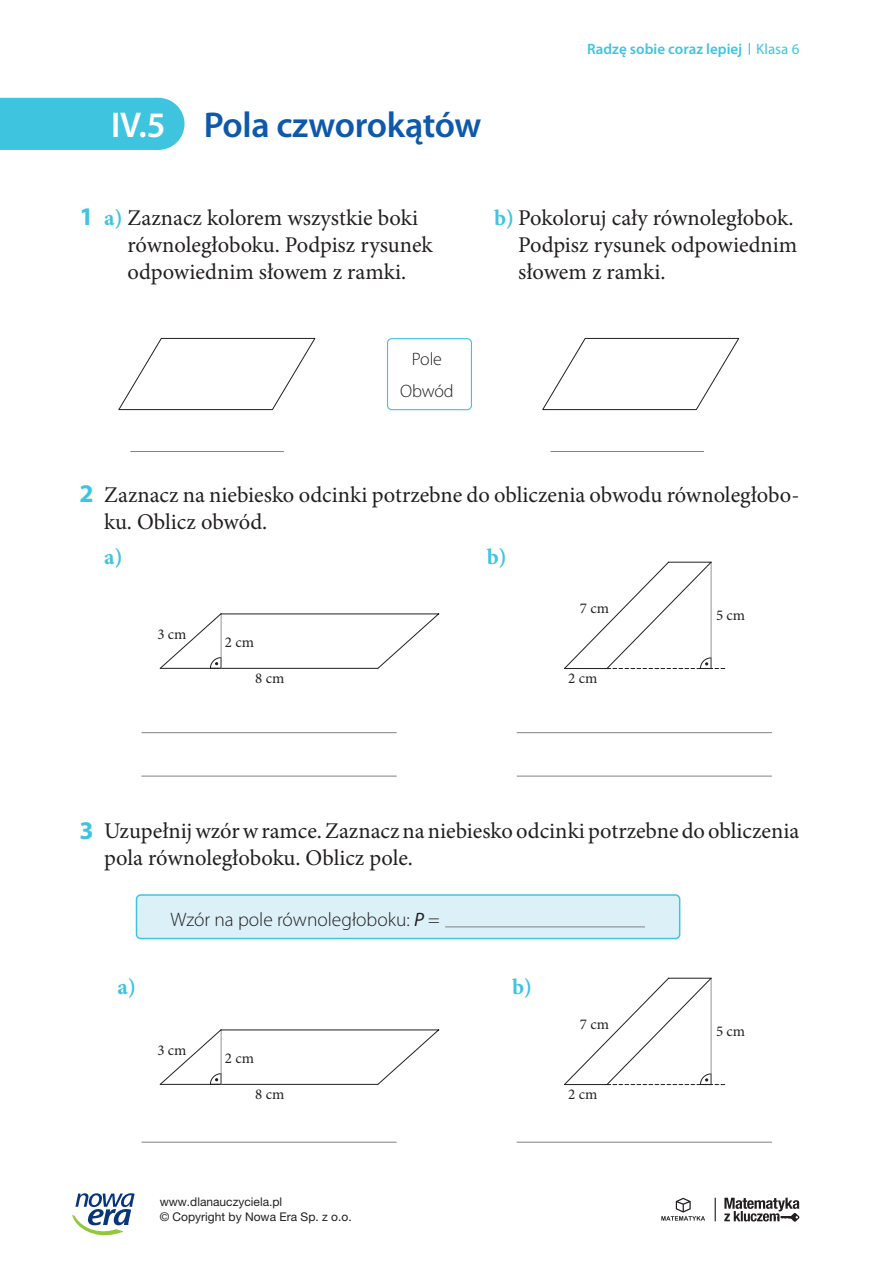
<style>
.page{position:relative;width:893px;height:1263px;background:#fff}
.page>*{position:absolute;margin:0;border:0;box-sizing:border-box;transform-origin:0 0}
.t1{font:600 36px "Myriad Pro";letter-spacing:-.01em;color:#0e59a9}
.t2{font:700 25.5px "Myriad Pro";color:#3fc4e0}
.t3{font:22.5px/27px "Minion Pro";color:#231f20}
.t4{font:700 22.5px "Minion Pro";color:#3fc4e0}
.t5{font:300 19.5px "Myriad Pro";color:#231f20}
.t6{font:300 18px/32.7px "Myriad Pro";letter-spacing:-.01em;color:#231f20;text-align:center}
.t7{font:15px "Minion Pro";color:#231f20}
.t8{font:600 15px "Myriad Pro";color:#3fc4e0}
.t9{font:12px/15px "Helvetica Neue LT Pro";color:#231f20}
.s1{color:#fff}
.s2{font-weight:400}
.s3{font-weight:700;color:#3fc4e0}
.s4{font-weight:400;font-style:italic}
</style>
<div class="page">
<div style="left:0;top:98px;width:153px;height:52px;background:#3fc4e0"></div>
<div style="left:132px;top:98px;width:53px;height:52px;background:#3fc4e0;border-radius:50%"></div>
<svg style="left:542px;top:337px;width:198px;height:73px"></svg>
<div style="left:136px;top:895px;width:544px;height:43px;background:#dbf1f7;border-radius:4px"></div>
<hr style="left:445px;top:926px;width:200px;height:1px;background:#808285">
<div style="left:136px;top:894px;width:544px;height:45px;border:2px solid #3fc4e0;border-radius:4px"></div>
<svg style="left:118px;top:337px;width:198px;height:73px"></svg>
<hr style="left:130px;top:451px;width:154px;height:1px;background:#808285">
<hr style="left:550px;top:451px;width:154px;height:1px;background:#808285">
<div style="left:387px;top:338px;width:85px;height:72px;border:1px solid #3fc4e0;border-radius:4px"></div>
<svg style="left:159px;top:562px;width:567px;height:107px"></svg>
<svg style="left:159px;top:978px;width:567px;height:108px"></svg>
<hr style="left:517px;top:776px;width:255px;height:1px;background:#808285">
<hr style="left:517px;top:732px;width:255px;height:1px;background:#808285">
<hr style="left:141px;top:776px;width:256px;height:1px;background:#808285">
<hr style="left:141px;top:732px;width:256px;height:1px;background:#808285">
<hr style="left:517px;top:1185px;width:255px;height:1px;background:#808285">
<hr style="left:517px;top:1142px;width:255px;height:1px;background:#808285">
<hr style="left:141px;top:1185px;width:256px;height:1px;background:#808285">
<hr style="left:141px;top:1142px;width:256px;height:1px;background:#808285">
<svg style="left:72px;top:1193px;width:63px;height:43px"></svg>
<svg style="left:724px;top:1198px;width:76px;height:24px"></svg>
<svg style="left:661px;top:1198px;width:44px;height:22px"></svg>
<svg style="left:715px;top:1198px;width:1px;height:23px"></svg>
<svg style="left:749px;top:43px;width:1px;height:12px"></svg>
<h1 class="t1" style="left:111px;top:105px;width:372px"><span class="s1">IV.5</span> Pola czworokątów</h1>
<p class="t8" style="left:587px;top:40px;width:214px">Radzę sobie coraz lepiej <span class="s2">Klasa 6</span></p>
<p class="t2" style="left:80px;top:202px;width:16px">1</p>
<p class="t3" style="left:104px;top:204px;width:315px"><span class="s3">a)</span> Zaznacz kolorem wszystkie boki</p>
<p class="t3" style="left:494px;top:204px;width:301px"><span class="s3">b)</span> Pokoloruj cały równoległobok.</p>
<p class="t3" style="left:128px;top:231px;width:307px">równoległoboku. Podpisz rysunek</p>
<p class="t3" style="left:518px;top:231px;width:281px">Podpisz rysunek odpowiednim</p>
<p class="t3" style="left:128px;top:258px;width:280px">odpowiednim słowem z ramki.</p>
<p class="t3" style="left:518px;top:258px;width:149px">słowem z ramki.</p>
<p class="t6" style="left:400px;top:342px;width:55px">Pole<br>Obwód</p>
<p class="t2" style="left:80px;top:479px;width:16px">2</p>
<p class="t3" style="left:104px;top:481px;width:697px">Zaznacz na niebiesko odcinki potrzebne do obliczenia obwodu równoległobo&shy;ku. Oblicz obwód.</p>
<p class="t4" style="left:104px;top:541px;width:20px">a)</p>
<p class="t4" style="left:487px;top:541px;width:21px">b)</p>
<p class="t7" style="left:157px;top:624px;width:31px">3 cm</p>
<p class="t7" style="left:225px;top:632px;width:31px">2 cm</p>
<p class="t7" style="left:255px;top:668px;width:31px">8 cm</p>
<p class="t7" style="left:580px;top:598px;width:31px">7 cm</p>
<p class="t7" style="left:568px;top:668px;width:31px">2 cm</p>
<p class="t7" style="left:716px;top:606px;width:31px">5 cm</p>
<p class="t2" style="left:80px;top:816px;width:16px">3</p>
<p class="t3" style="left:104px;top:818px;width:697px">Uzupełnij wzór w ramce. Zaznacz na niebiesko odcinki potrzebne do obliczenia pola równoległoboku. Oblicz pole.</p>
<p class="t5" style="left:171px;top:908px;width:271px">Wzór na pole równoległoboku: <span class="s4">P</span> =</p>
<p class="t4" style="left:118px;top:971px;width:20px">a)</p>
<p class="t4" style="left:512px;top:971px;width:21px">b)</p>
<p class="t7" style="left:157px;top:1040px;width:31px">3 cm</p>
<p class="t7" style="left:225px;top:1048px;width:31px">2 cm</p>
<p class="t7" style="left:255px;top:1084px;width:31px">8 cm</p>
<p class="t7" style="left:580px;top:1014px;width:31px">7 cm</p>
<p class="t7" style="left:568px;top:1084px;width:31px">2 cm</p>
<p class="t7" style="left:716px;top:1022px;width:31px">5 cm</p>
<p class="t9" style="left:160px;top:1194px;width:194px">www.dlanauczyciela.pl<br>© Copyright by Nowa Era Sp. z o.o.</p>
</div>
